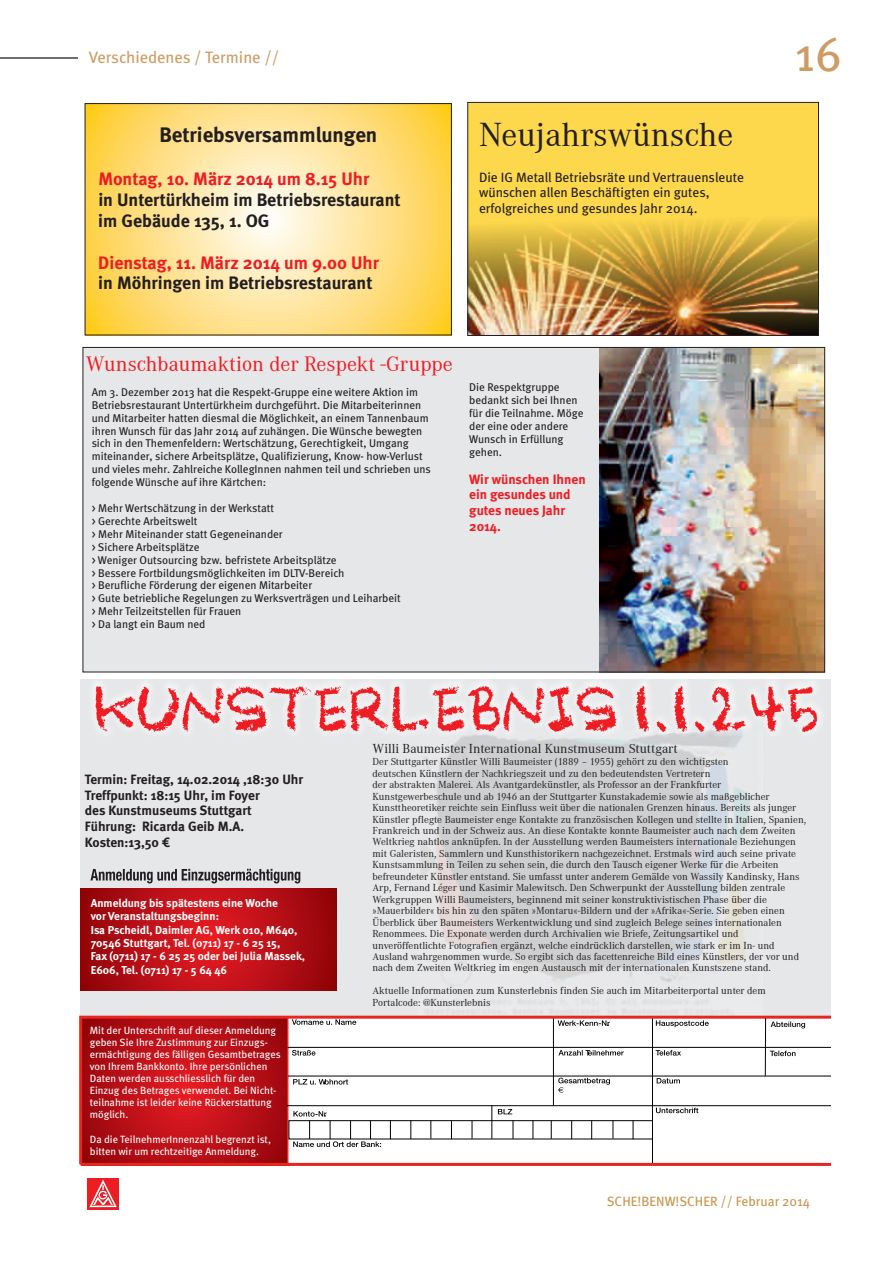
<style>
.page{position:relative;width:893px;height:1263px;background:#fff}
.page>*{position:absolute;margin:0;border:0;box-sizing:border-box;transform-origin:0 0}
.t1{font:59.4px "Crayon Alphabet";color:#ee1d23}
.t2{font:47.85px "Meta";color:#cf9b62}
.t3{font:34.5px "Corporate A";color:#231f20}
.t4{font:21.6px "Corporate A";color:#ee1d23}
.t5{font:700 21px "Meta";letter-spacing:-.005em;color:#231f20}
.t6{font:700 18px/21px "Meta";color:#231f20}
.t7{font:700 18px "Meta";color:#ee1d23}
.t8{font:16.5px "Meta";color:#cf9b62}
.t9{font:700 13.5px/15.8px "Meta";color:#231f20}
.t10{font:13.5px/15.5px "Meta";color:#231f20}
.t11{font:700 13.5px/15.8px "Meta";color:#ee1d23}
.t12{font:13.5px "Corporate A";color:#231f20}
.t13{font:13.5px "Meta";color:#c9954f}
.t14{font:700 11.4px/13.4px "Meta";color:#fff}
.t15{font:11.25px/12.9px "Meta";color:#231f20}
.t16{font:10.5px/11.4px "Corporate A";color:#231f20}
.t17{font:10.5px/12px "Meta";color:#fff}
</style>
<div class="page">
<div style="left:83px;top:347px;width:742px;height:325px;background:#e6e7e9"></div>
<img style="left:599px;top:349px;width:224px;height:321px">
<svg style="left:87px;top:1178px;width:32px;height:31px"></svg>
<svg style="left:89px;top:1180px;width:28px;height:27px"></svg>
<hr style="left:0;top:58px;width:78px;height:1px;background:#6c6d70">
<svg style="left:80px;top:679px;width:754px;height:477px;background:#dddee0"></svg>
<svg style="left:79px;top:1014px;width:752px;height:152px"></svg>
<div style="left:289px;top:1120px;width:364px;height:19px;border:1px solid #000002"></div>
<svg style="left:390px;top:1120px;width:1px;height:19px"></svg>
<svg style="left:410px;top:1120px;width:1px;height:19px"></svg>
<svg style="left:430px;top:1120px;width:1px;height:18px"></svg>
<svg style="left:451px;top:1120px;width:1px;height:19px"></svg>
<svg style="left:472px;top:1121px;width:1px;height:17px"></svg>
<hr style="left:491px;top:1105px;width:1px;height:34px;background:#000002">
<svg style="left:513px;top:1120px;width:1px;height:19px"></svg>
<svg style="left:533px;top:1120px;width:1px;height:19px"></svg>
<svg style="left:551px;top:1120px;width:1px;height:19px"></svg>
<svg style="left:571px;top:1120px;width:1px;height:19px"></svg>
<svg style="left:591px;top:1120px;width:1px;height:19px"></svg>
<svg style="left:613px;top:1120px;width:1px;height:18px"></svg>
<svg style="left:633px;top:1120px;width:1px;height:19px"></svg>
<svg style="left:293px;top:1111px;width:89px;height:37px"></svg>
<hr style="left:765px;top:1018px;width:1px;height:58px;background:#000002">
<svg style="left:771px;top:1021px;width:34px;height:7px"></svg>
<svg style="left:770px;top:1051px;width:25px;height:5px"></svg>
<div style="left:89px;top:679px;width:735px;height:60px;background:#ecedef"></div>
<svg style="left:90px;top:869px;width:210px;height:14px;background:#9a999a"></svg>
<div style="left:831px;top:612px;width:22px;height:558px;background:#fff"></div>
<svg style="left:81px;top:888px;width:255px;height:102px;background:#b80e15"></svg>
<svg style="left:87px;top:105px;width:363px;height:228px;background:#fee08a"></svg>
<div style="left:85px;top:103px;width:367px;height:232px;border:1px solid #231f20"></div>
<div style="left:468px;top:102px;width:350px;height:233px;background:#fed84c"></div>
<img style="left:469px;top:219px;width:348px;height:115px">
<div style="left:467px;top:102px;width:352px;height:234px;border:1px solid #231f20"></div>
<h3 class="t8" style="left:89px;top:50px;width:192px">Verschiedenes / Termine //</h3>
<h3 class="t5" style="left:159px;top:126px;width:219px">Betriebsversammlungen</h3>
<h3 class="t7" style="left:98px;top:171px;width:272px">Montag, 10. März 2014 um 8.15 Uhr</h3>
<h3 class="t6" style="left:98px;top:190px;width:304px">in Untertürkheim im Betriebsrestaurant im Gebäude 135, 1. OG</h3>
<h3 class="t7" style="left:98px;top:254px;width:282px">Dienstag, 11. März 2014 um 9.00 Uhr</h3>
<h3 class="t6" style="left:98px;top:274px;width:276px">in Möhringen im Betriebsrestaurant</h3>
<h3 class="t3" style="left:479px;top:123px;width:256px">Neujahrswünsche</h3>
<p class="t10" style="left:479px;top:170px;width:266px">Die IG Metall Betriebsräte und Vertrauensleute wünschen allen Beschäftigten ein gutes, erfolgreiches und gesundes Jahr 2014.</p>
<h3 class="t4" style="left:86px;top:357px;width:368px">Wunschbaumaktion der Respekt -Gruppe</h3>
<p class="t15" style="left:92px;top:386px;width:340px">Am 3. Dezember 2013 hat die Respekt-Gruppe eine weitere Aktion im Betriebsrestaurant Untertürkheim durchgeführt. Die Mitarbeiterinnen und Mitarbeiter hatten diesmal die Möglichkeit, an einem Tannenbaum ihren Wunsch für das Jahr 2014 auf zuhängen. Die Wünsche bewegten sich in den Themenfeldern: Wertschätzung, Gerechtigkeit, Umgang miteinander, sichere Arbeitsplätze, Qualifizierung, Know- how-Verlust und vieles mehr. Zahlreiche KollegInnen nahmen teil und schrieben uns folgende Wünsche auf ihre Kärtchen:</p>
<p class="t15" style="left:92px;top:502px;width:311px">&gt; Mehr Wertschätzung in der Werkstatt<br>&gt; Gerechte Arbeitswelt<br>&gt; Mehr Miteinander statt Gegeneinander<br>&gt; Sichere Arbeitsplätze<br>&gt; Weniger Outsourcing bzw. befristete Arbeitsplätze<br>&gt; Bessere Fortbildungsmöglichkeiten im DLTV-Bereich<br>&gt; Berufliche Förderung der eigenen Mitarbeiter<br>&gt; Gute betriebliche Regelungen zu Werksverträgen und Leiharbeit &gt; Mehr Teilzeitstellen für Frauen<br>&gt; Da langt ein Baum ned</p>
<p class="t15" style="left:469px;top:381px;width:116px">Die Respektgruppe bedankt sich bei Ihnen für die Teilnahme. Möge der eine oder andere<br>Wunsch in Erfüllung gehen.</p>
<p class="t11" style="left:469px;top:472px;width:118px">Wir wünschen Ihnen ein gesundes und gutes neues Jahr<br>2014.</p>
<h2 class="t2" style="left:795px;top:33px;width:49px">16</h2>
<h1 class="t1" style="left:94px;top:685px;width:728px">KUNSTERLEBNIS 1.1.245</h1>
<p class="t9" style="left:85px;top:772px;width:220px">Termin: Freitag, 14.02.2014 ,18:30 Uhr<br>Treffpunkt: 18:15 Uhr, im Foyer<br>des Kunstmuseums Stuttgart<br>Führung: Ricarda Geib M.A.<br>Kosten: 13,50 €</p>
<p class="t14" style="left:91px;top:897px;width:216px">Anmeldung bis spätestens eine Woche<br>vor Veranstaltungsbeginn:<br>Isa Pscheidl, Daimler AG, Werk 010, M640, 70546 Stuttgart, Tel. (0711) 17 - 6 25 15,<br>Fax (0711) 17 - 6 25 25 oder bei Julia Massek, E606, Tel. (0711) 17 - 5 64 46</p>
<p class="t17" style="left:90px;top:1025px;width:192px">Mit der Unterschrift auf dieser Anmeldung geben Sie Ihre Zustimmung zur Einzugs&shy;ermächtigung des fälligen Gesamtbetrages von Ihrem Bankkonto. Ihre persönlichen Daten werden ausschliesslich für den Einzug des Betrages verwendet. Bei Nicht&shy;teilnahme ist leider keine Rückerstattung möglich.</p>
<p class="t17" style="left:90px;top:1133px;width:183px">Da die TeilnehmerInnenzahl begrenzt ist, bitten wir um rechtzeitige Anmeldung.</p>
<p class="t12" style="left:373px;top:744px;width:307px">Willi Baumeister International Kunstmuseum Stuttgart</p>
<p class="t16" style="left:373px;top:757px;width:435px">Der Stuttgarter Künstler Willi Baumeister (1889 – 1955) gehört zu den wichtigsten<br>deutschen Künstlern der Nachkriegszeit und zu den bedeutendsten Vertretern<br>der abstrakten Malerei. Als Avantgardekünstler, als Professor an der Frankfurter Kunstgewerbeschule und ab 1946 an der Stuttgarter Kunstakademie sowie als maßgeblicher Kunsttheoretiker reichte sein Einfluss weit über die nationalen Grenzen hinaus. Bereits als junger Künstler pflegte Baumeister enge Kontakte zu französischen Kollegen und stellte in Italien, Spanien, Frankreich und in der Schweiz aus. An diese Kontakte konnte Baumeister auch nach dem Zweiten Weltkrieg nahtlos anknüpfen. In der Ausstellung werden Baumeisters internationale Beziehungen mit Galeristen, Sammlern und Kunsthistorikern nachgezeichnet. Erstmals wird auch seine private Kunstsammlung in Teilen zu sehen sein, die durch den Tausch eigener Werke für die Arbeiten befreundeter Künstler entstand. Sie umfasst unter anderem Gemälde von Wassily Kandinsky, Hans Arp, Fernand Léger und Kasimir Malewitsch. Den Schwerpunkt der Ausstellung bilden zentrale Werkgruppen Willi Baumeisters, beginnend mit seiner konstruktivistischen Phase über die »Mauerbilder« bis hin zu den späten »Montaru«-Bildern und der »Afrika«-Serie. Sie geben einen Überblick über Baumeisters Werkentwicklung und sind zugleich Belege seines internationalen Renommees. Die Exponate werden durch Archivalien wie Briefe, Zeitungsartikel und unveröffentlichte Fotografien ergänzt, welche eindrücklich darstellen, wie stark er im In- und Ausland wahrgenommen wurde. So ergibt sich das facettenreiche Bild eines Künstlers, der vor und nach dem Zweiten Weltkrieg im engen Austausch mit der internationalen Kunstszene stand.</p>
<p class="t16" style="left:373px;top:986px;width:395px">Aktuelle Informationen zum Kunsterlebnis finden Sie auch im Mitarbeiterportal unter dem<br>Portalcode: @Kunsterlebnis</p>
<p class="t13" style="left:607px;top:1195px;width:205px">SCHE!BENW!SCHER // Februar 2014</p>
</div>
